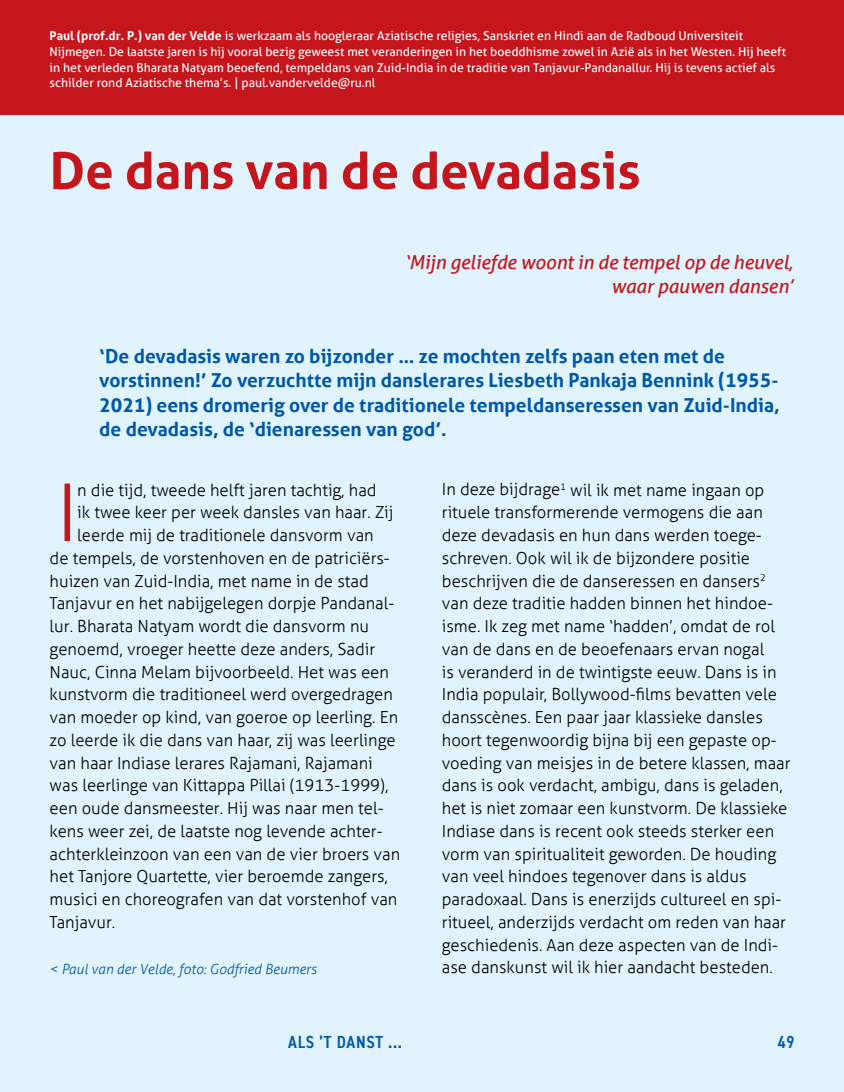
<style>
.page{position:relative;width:844px;height:1092px;background:#fff}
.page>*{position:absolute;margin:0;border:0;box-sizing:border-box;transform-origin:0 0}
.t1{font:300 79.8px "Aller";color:#c4161c}
.t2{font:700 50.75px "Aller";color:#c4161c}
.t3{font:700 19.25px/24.5px "Aller";color:#0058a9}
.t4{font:italic 19.25px/24.5px "Aller";letter-spacing:-.01em;color:#c4161c;text-align:right}
.t5{font:600 condensed 17.5px "DIN2014";letter-spacing:.045em;color:#0058a9}
.t6{font:300 16.62px/22.8px "Aller";color:#000}
.t7{font:italic 300 14px "Aller";color:#0058a9}
.t8{font:12.25px/15.8px "Aller";color:#fff}
.s1{font-weight:700}
</style>
<div class="page">
<div style="left:0;top:0;width:843px;height:1091px;background:#e1f4fd"></div>
<div style="left:0;top:0;width:843px;height:114px;background:#c4161c"></div>
<p class="t8" style="left:50px;top:28px;width:737px"><span class="s1">Paul (prof.dr. P.) van der Velde</span> is werkzaam als hoogleraar Aziatische religies, Sanskriet en Hindi aan de Radboud Universiteit Nijmegen. De laatste jaren is hij vooral bezig geweest met veranderingen in het boeddhisme zowel in Azië als in het Westen. Hij heeft in het verleden Bharata Natyam beoefend, tempeldans van Zuid-India in de traditie van Tanjavur-Pandanallur. Hij is tevens actief als schilder rond Aziatische thema’s. | paul.vandervelde@ru.nl</p>
<h2 class="t2" style="left:50px;top:139px;width:592px">De dans van de devadasis</h2>
<p class="t4" style="left:405px;top:249px;width:389px">‘Mijn geliefde woont in de tempel op de heuvel, waar pauwen dansen’</p>
<p class="t3" style="left:99px;top:343px;width:681px">‘De devadasis waren zo bijzonder … ze mochten zelfs paan eten met de vorstinnen!’ Zo verzuchtte mijn danslerares Liesbeth Pankaja Bennink (1955- 2021) eens dromerig over de traditionele tempeldanseressen van Zuid-India, de devadasis, de ‘dienaressen van god’.</p>
<h1 class="t1" style="left:56px;top:464px;width:23px">I</h1>
<p class="t6" style="left:77px;top:478px;width:301px">n die tijd, tweede helft jaren tachtig, had</p>
<p class="t6" style="left:77px;top:501px;width:317px">ik twee keer per week dansles van haar. Zij</p>
<p class="t6" style="left:77px;top:523px;width:298px">leerde mij de traditionele dansvorm van</p>
<p class="t6" style="left:50px;top:546px;width:341px">de tempels, de vorstenhoven en de patriciërs-</p>
<p class="t6" style="left:50px;top:569px;width:320px">huizen van Zuid-India, met name in de stad</p>
<p class="t6" style="left:50px;top:592px;width:346px">Tanjavur en het nabijgelegen dorpje Pandanal-</p>
<p class="t6" style="left:50px;top:614px;width:321px">lur. Bharata Natyam wordt die dansvorm nu</p>
<p class="t6" style="left:50px;top:637px;width:327px">genoemd, vroeger heette deze anders, Sadir</p>
<p class="t6" style="left:50px;top:660px;width:341px">Nauc, Cinna Melam bijvoorbeeld. Het was een</p>
<p class="t6" style="left:50px;top:683px;width:344px">kunstvorm die traditioneel werd overgedragen</p>
<p class="t6" style="left:50px;top:705px;width:350px">van moeder op kind, van goeroe op leerling. En</p>
<p class="t6" style="left:50px;top:728px;width:347px">zo leerde ik die dans van haar, zij was leerlinge</p>
<p class="t6" style="left:50px;top:751px;width:324px">van haar Indiase lerares Rajamani, Rajamani</p>
<p class="t6" style="left:50px;top:774px;width:340px">was leerlinge van Kittappa Pillai (1913-1999),</p>
<p class="t6" style="left:50px;top:796px;width:335px">een oude dansmeester. Hij was naar men tel-</p>
<p class="t6" style="left:50px;top:819px;width:334px">kens weer zei, de laatste nog levende achter-</p>
<p class="t6" style="left:50px;top:842px;width:352px">achterkleinzoon van een van de vier broers van</p>
<p class="t6" style="left:50px;top:865px;width:340px">het Tanjore Quartette, vier beroemde zangers,</p>
<p class="t6" style="left:50px;top:887px;width:349px">musici en choreografen van dat vorstenhof van</p>
<p class="t6" style="left:50px;top:910px;width:67px">Tanjavur.</p>
<p class="t7" style="left:50px;top:960px;width:268px">&lt; Paul van der Velde, foto: Godfried Beumers</p>
<p class="t6" style="left:441px;top:478px;width:350px">In deze bijdrage<sup>1</sup> wil ik met name ingaan op rituele transformerende vermogens die aan deze devadasis en hun dans werden toege&shy;schreven. Ook wil ik de bijzondere positie beschrijven die de danseressen en dansers<sup>2 </sup>van deze traditie hadden binnen het hindoe&shy;ïsme. Ik zeg met name ‘hadden’, omdat de rol van de dans en de beoefenaars ervan nogal<br>is veranderd in de twintigste eeuw. Dans is in India populair, Bollywood-films bevatten vele dansscènes. Een paar jaar klassieke dansles hoort tegenwoordig bijna bij een gepaste op&shy;voeding van meisjes in de betere klassen, maar dans is ook verdacht, ambigu, dans is geladen, het is niet zomaar een kunstvorm. De klassieke Indiase dans is recent ook steeds sterker een vorm van spiritualiteit geworden. De houding van veel hindoes tegenover dans is aldus paradoxaal. Dans is enerzijds cultureel en spi&shy;ritueel, anderzijds verdacht om reden van haar geschiedenis. Aan deze aspecten van de Indi&shy;ase danskunst wil ik hier aandacht besteden.</p>
<p class="t5" style="left:288px;top:1030px;width:115px">ALS ’T DANST ...</p>
<p class="t5" style="left:777px;top:1030px;width:18px">49</p>
</div>
